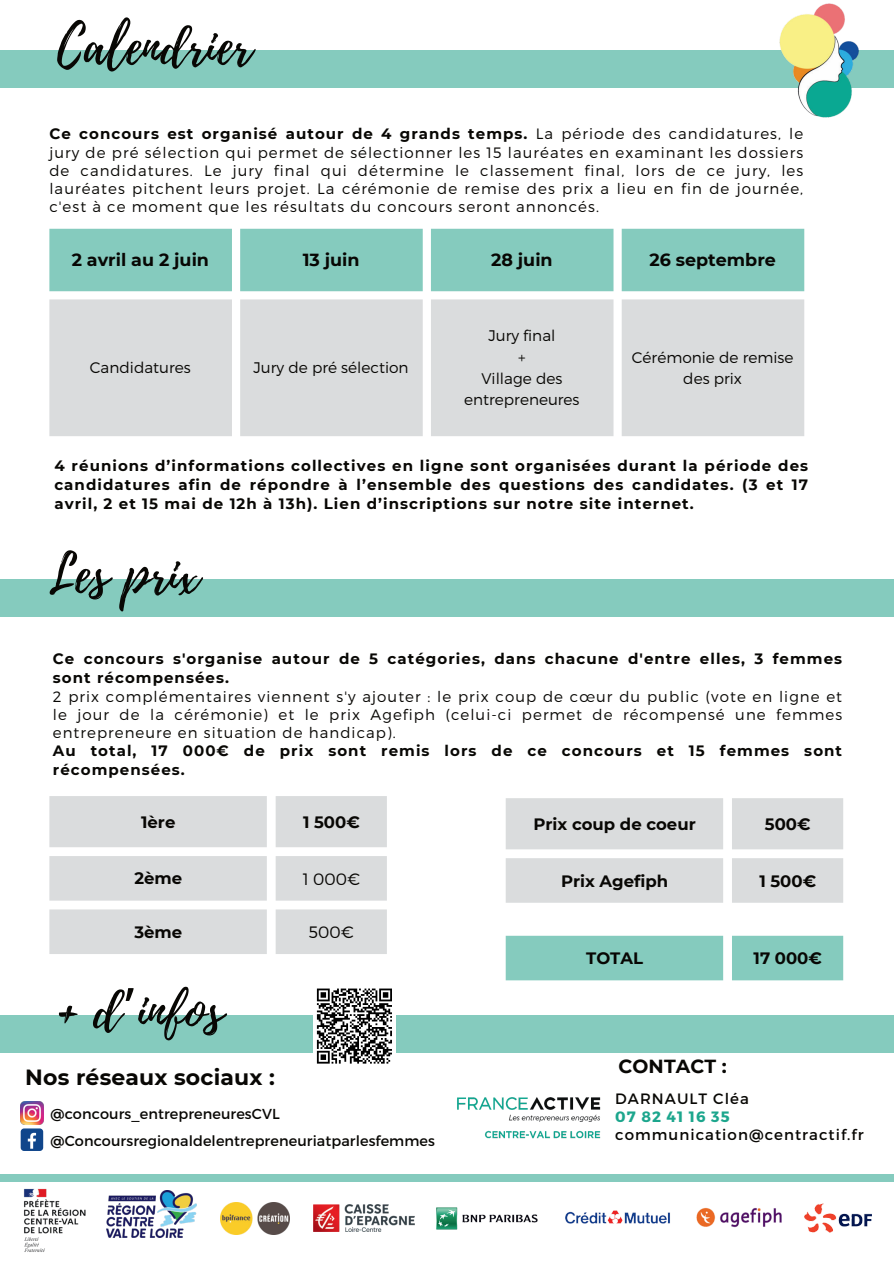
<style>
.page{position:relative;width:894px;height:1264px;background:#fff}
.page>*{position:absolute;margin:0;border:0;box-sizing:border-box;transform-origin:0 0}
.t1{font:52.5px "Playlist Script";letter-spacing:.01em;color:#080704}
.t2{font:700 21.9px "Montserrat";letter-spacing:.01em;color:#080704}
.t3{font:700 18.9px "Montserrat";letter-spacing:.01em;color:#080704}
.t4{font:700 17.55px "Montserrat";color:#080704}
.t5{font:700 16.5px "Montserrat";color:#080704}
.t6{font:300 16.5px "Montserrat";color:#080704}
.t7{font:300 15.3px/21.3px "Montserrat";color:#080704;text-align:center}
.t8{font:300 15px/18.3px "Montserrat";letter-spacing:.07em;color:#080704;text-align:justify}
.t9{font:700 15px/19.2px "Montserrat";letter-spacing:.07em;color:#080704}
.t10{font:15px "Montserrat";letter-spacing:.07em;color:#080704}
.t11{font:700 15px "Montserrat";letter-spacing:.07em;color:#1ca68d}
.t12{font:14.4px/26.7px "Montserrat";letter-spacing:.005em;color:#080704}
.s1{font-weight:700}
.s2{font-family:"Noto Sans Gurmukhi"}
</style>
<div class="page">
<div style="left:0;top:51px;width:893px;height:37px;background:#85cbbe"></div>
<div style="left:49px;top:229px;width:755px;height:62px;background:#85cbbe"></div>
<div style="left:49px;top:299px;width:755px;height:137px;background:#dadcdd"></div>
<img style="left:755px;top:3px;width:138px;height:115px">
<svg style="left:49px;top:796px;width:338px;height:158px;background:#dfe1e2"></svg>
<svg style="left:505px;top:798px;width:338px;height:104px;background:#dee0e0"></svg>
<div style="left:505px;top:935px;width:338px;height:45px;background:#85cbbe"></div>
<div style="left:0;top:578px;width:893px;height:38px;background:#85cbbe"></div>
<img style="left:457px;top:1097px;width:144px;height:42px">
<div style="left:21px;top:1128px;width:22px;height:22px;background:#10468b;border-radius:3px"></div>
<svg style="left:28px;top:1132px;width:8px;height:16px"></svg>
<img style="left:21px;top:1101px;width:22px;height:23px">
<div style="left:0;top:1014px;width:893px;height:38px;background:#85cbbe"></div>
<div style="left:0;top:1174px;width:893px;height:7px;background:#85cbbe"></div>
<img style="left:565px;top:1210px;width:105px;height:14px">
<img style="left:436px;top:1207px;width:102px;height:23px">
<img style="left:220px;top:1202px;width:70px;height:32px">
<img style="left:21px;top:1181px;width:68px;height:71px">
<img style="left:696px;top:1208px;width:86px;height:20px">
<img style="left:804px;top:1203px;width:67px;height:30px">
<img style="left:313px;top:1204px;width:101px;height:27px">
<img style="left:106px;top:1190px;width:90px;height:47px">
<div style="left:313px;top:984px;width:82px;height:83px;background:#fff"></div>
<svg style="left:316px;top:988px;width:76px;height:76px"></svg>
<h1 class="t1" style="left:57px;top:9px;width:196px">Calendrier</h1>
<p class="t8" style="left:49px;top:124px;width:755px"><span class="s1">Ce concours est organisé autour de 4 grands temps.</span> La période des candidatures, le jury de pré sélection qui permet de sélectionner les 15 lauréates en examinant les dossiers de candidatures. Le jury final qui détermine le classement final, lors de ce jury, les lauréates pitchent leurs projet. La cérémonie de remise des prix a lieu en fin de journée, c'est à ce moment que les résultats du concours seront annoncés.</p>
<p class="t4" style="left:72px;top:247px;width:139px">2 avril au 2 juin</p>
<p class="t4" style="left:302px;top:247px;width:58px">13 juin</p>
<p class="t4" style="left:491px;top:247px;width:63px">28 juin</p>
<p class="t4" style="left:649px;top:247px;width:128px">26 septembre</p>
<p class="t7" style="left:90px;top:357px;width:102px">Candidatures</p>
<p class="t7" style="left:253px;top:357px;width:156px">Jury de pré sélection</p>
<p class="t7" style="left:464px;top:325px;width:117px">Jury final<br>+<br>Village des entrepreneures</p>
<p class="t7" style="left:631px;top:346px;width:163px">Cérémonie de remise des prix</p>
<p class="t9" style="left:54px;top:455px;width:755px;text-align:justify">4 réunions d’informations collectives en ligne sont organisées durant la période des candidatures afin de répondre à l’ensemble des questions des candidates. (3 et 17 avril, 2 et 15 mai de 12h à 13h). Lien d’inscriptions sur notre site internet.</p>
<h1 class="t1" style="left:48px;top:536px;width:152px">Les prix</h1>
<p class="t9" style="left:53px;top:648px;width:790px">Ce concours s'organise autour de 5 catégories, dans chacune d'entre elles, 3 femmes sont récompensées.</p>
<p class="t8" style="left:53px;top:687px;width:790px">2 prix complémentaires viennent s'y ajouter : le prix coup de cœur du public (vote en ligne et le jour de la cérémonie) et le prix Agefiph (celui-ci permet de récompensé une femmes entrepreneure en situation de handicap).</p>
<p class="t9" style="left:53px;top:740px;width:790px">Au total, 17 000€ de prix sont remis lors de ce concours et 15 femmes sont récompensées.</p>
<p class="t5" style="left:141px;top:809px;width:36px">1ère</p>
<p class="t5" style="left:303px;top:809px;width:58px">1 500€</p>
<p class="t5" style="left:134px;top:866px;width:49px">2ème</p>
<p class="t6" style="left:302px;top:869px;width:59px">1 000€</p>
<p class="t5" style="left:134px;top:920px;width:49px">3ème</p>
<p class="t6" style="left:309px;top:922px;width:46px">500€</p>
<h1 class="t1" style="left:57px;top:972px;width:167px">+ d<span class="s2">’</span>infos</h1>
<h2 class="t2" style="left:25px;top:1060px;width:251px">Nos réseaux sociaux :</h2>
<p class="t12" style="left:50px;top:1100px;width:386px">@concours_entrepreneuresCVL @Concoursregionaldelentrepreneuriatparlesfemmes</p>
<p class="t5" style="left:533px;top:812px;width:164px">Prix coup de coeur</p>
<p class="t5" style="left:764px;top:812px;width:47px">500€</p>
<p class="t5" style="left:561px;top:868px;width:109px">Prix Agefiph</p>
<p class="t5" style="left:759px;top:868px;width:58px">1 500€</p>
<p class="t5" style="left:586px;top:946px;width:58px">TOTAL</p>
<p class="t5" style="left:753px;top:946px;width:70px">17 000€</p>
<p class="t3" style="left:618px;top:1052px;width:110px">CONTACT :</p>
<p class="t10" style="left:615px;top:1089px;width:135px">DARNAULT Cléa</p>
<p class="t11" style="left:615px;top:1107px;width:116px">07 82 41 16 35</p>
<p class="t10" style="left:615px;top:1125px;width:250px">communication@centractif.fr</p>
</div>
